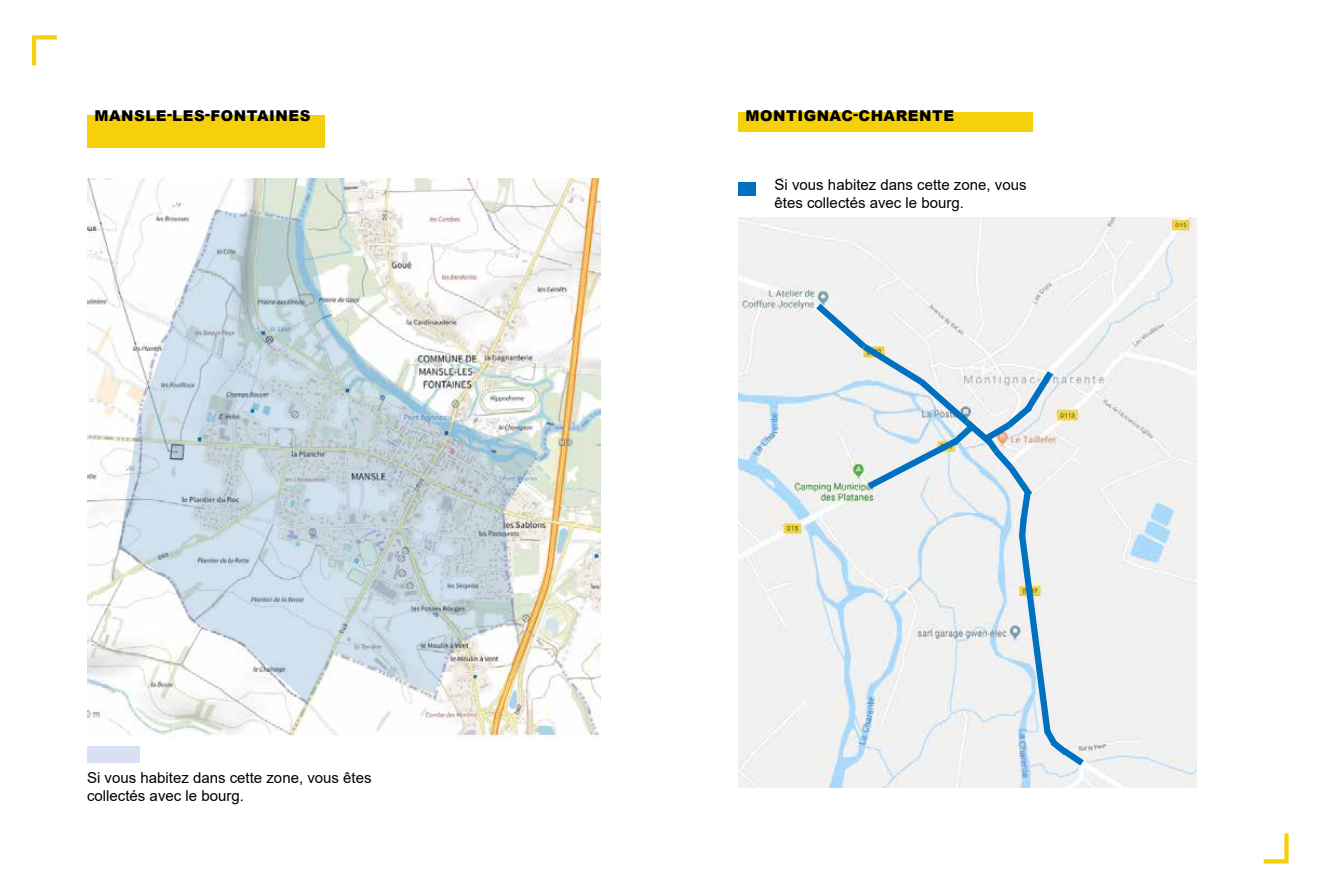
<style>
.page{position:relative;width:1319px;height:893px;background:#fff}
.page>*{position:absolute;margin:0;border:0;box-sizing:border-box;transform-origin:0 0}
.t1{font:700 19.65px "Myriad Pro";color:#000}
.t2{font:15px/18px "Arial";color:#000}
.t3{font:900 14.85px "Arial";letter-spacing:.035em;color:#000}
</style>
<div class="page">
<img style="left:738px;top:217px;width:458px;height:571px">
<svg style="left:809px;top:297px;width:281px;height:475px"></svg>
<div style="left:738px;top:183px;width:17px;height:13px;background:#0070c0"></div>
<div style="left:738px;top:113px;width:294px;height:19px;background:#f6d10b"></div>
<div style="left:87px;top:115px;width:237px;height:32px;background:#f6d10b"></div>
<svg style="left:1263px;top:833px;width:26px;height:31px"></svg>
<svg style="left:31px;top:35px;width:26px;height:31px"></svg>
<img style="left:87px;top:179px;width:514px;height:559px">
<svg style="left:119px;top:210px;width:419px;height:493px"></svg>
<div style="left:87px;top:746px;width:53px;height:16px;background:#dae0f3"></div>
<p class="t3" style="left:94px;top:104px;width:217px">MANSLE-LES-FONTAINES</p>
<p class="t3" style="left:745px;top:104px;width:210px">MONTIGNAC-CHARENTE</p>
<p class="t2" style="left:87px;top:769px;width:286px">Si vous habitez dans cette zone, vous êtes collectés avec le bourg.</p>
<p class="t2" style="left:774px;top:175px;width:253px">Si vous habitez dans cette zone, vous êtes collectés avec le bourg.</p>
<h1 class="t1" style="left:776px;top:173px;width:55px">Bourg</h1>
</div>
